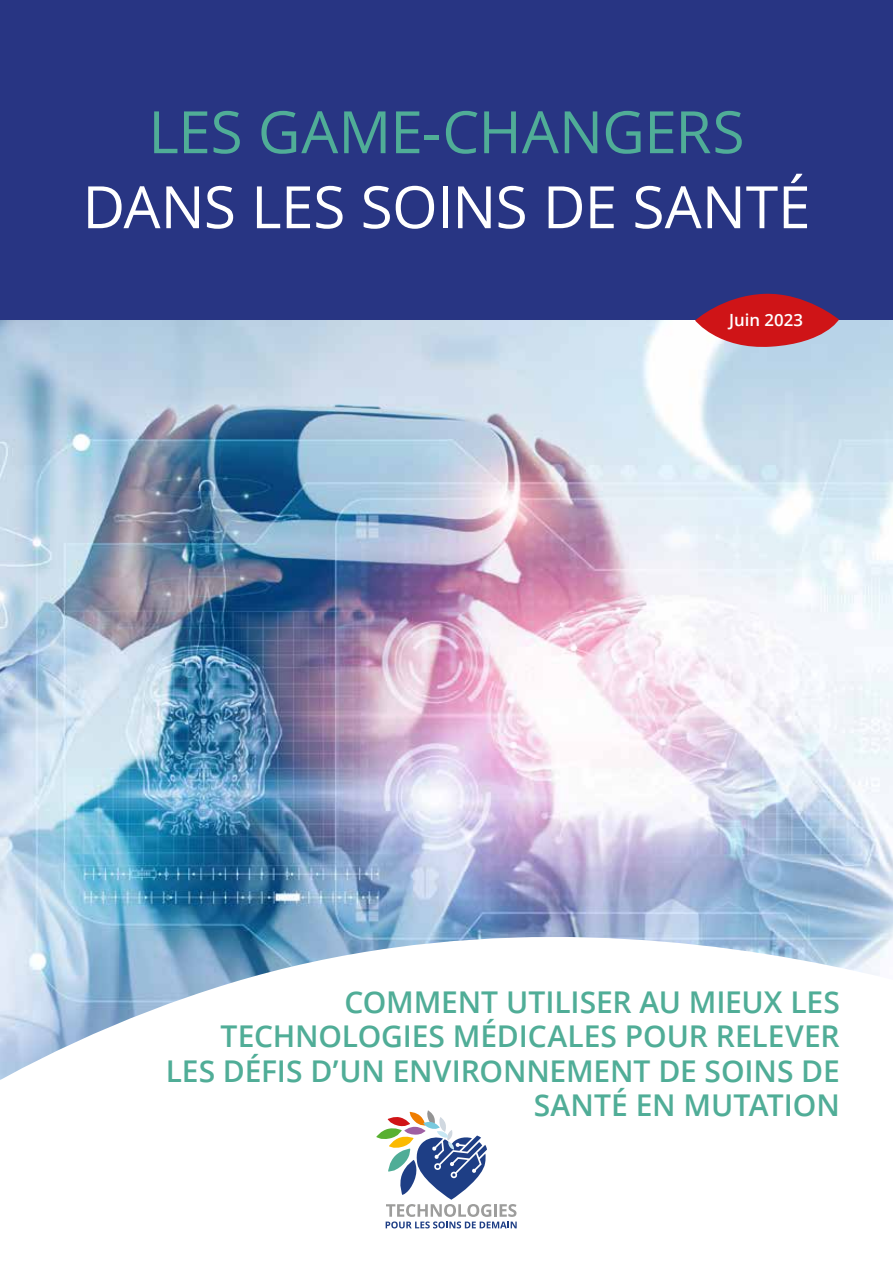
<style>
.page{position:relative;width:893px;height:1263px;background:#283583}
.page>*{position:absolute;margin:0;border:0;box-sizing:border-box;transform-origin:0 0}
.t1{font:58.5px "Open Sans";letter-spacing:-.01em;color:#fff}
.t2{font:58.5px "Open Sans";letter-spacing:-.005em;color:#50ad97}
.t3{font:600 30px/34.5px "Open Sans";letter-spacing:-.005em;color:#50ad97;text-align:right}
.t4{font:600 16.8px "Open Sans";color:#fff}
</style>
<div class="page">
<img style="left:0;top:320px;width:893px;height:529px">
<svg style="left:695px;top:293px;width:144px;height:57px"></svg>
<svg style="left:0;top:849px;width:893px;height:414px;background:#dce6f0"></svg>
<svg style="left:376px;top:1110px;width:141px;height:118px"></svg>
<h1 class="t2" style="left:148px;top:92px;width:598px">LES GAME-CHANGERS</h1>
<h1 class="t1" style="left:82px;top:167px;width:729px">DANS LES SOINS DE SANTÉ</h1>
<p class="t4" style="left:729px;top:308px;width:76px">Juin 2023</p>
<p class="t3" style="left:166px;top:984px;width:675px">COMMENT UTILISER AU MIEUX LES<br>TECHNOLOGIES MÉDICALES POUR RELEVER<br>LES DÉFIS D’UN ENVIRONNEMENT DE SOINS DE<br>SANTÉ EN MUTATION</p>
</div>
